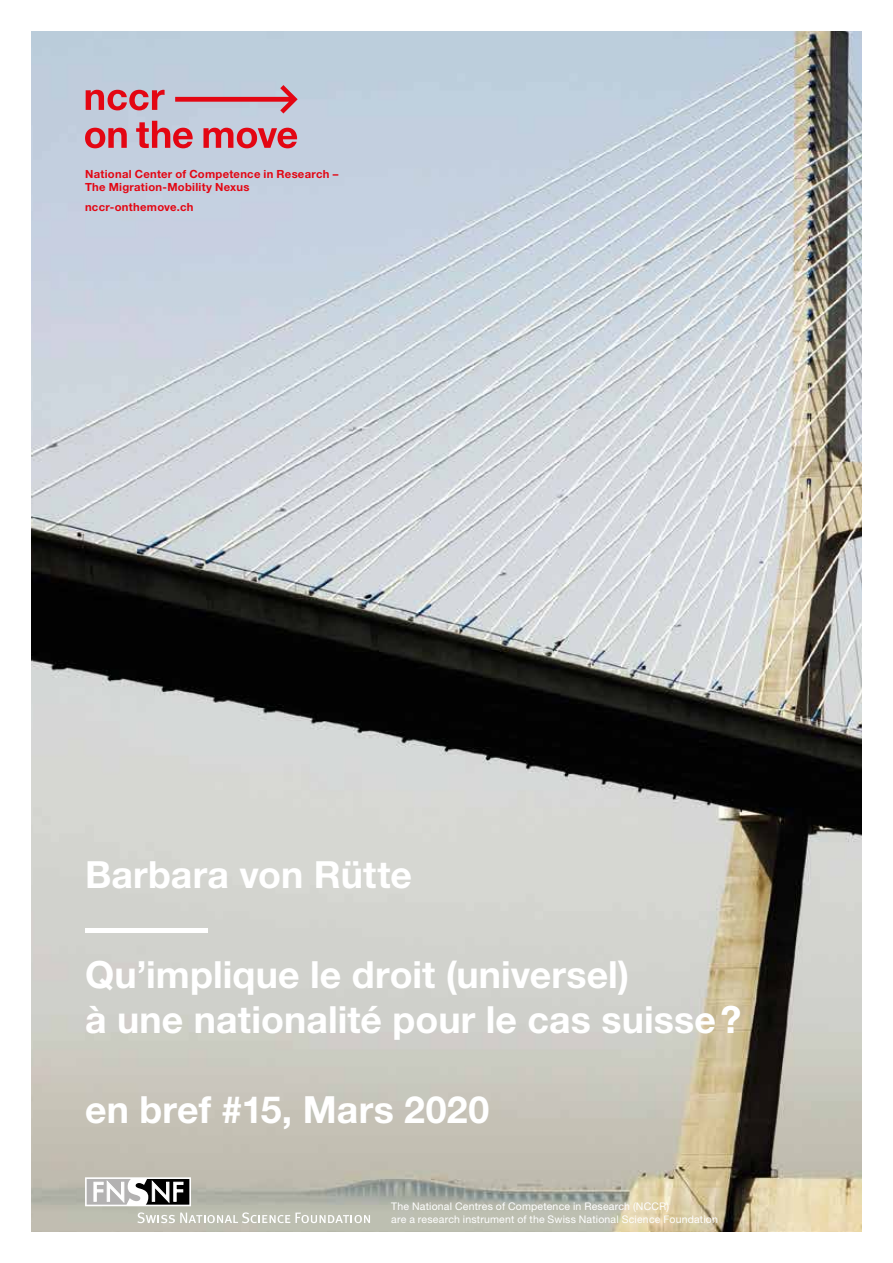
<style>
.page{position:relative;width:893px;height:1263px;background:#fff}
.page>*{position:absolute;margin:0;border:0;box-sizing:border-box;transform-origin:0 0}
.t1{font:700 37.5px/45px "Helvetica Neue LT Std";letter-spacing:.005em;color:#fff}
.t2{font:700 11.25px/13.5px "Helvetica Neue LT Std";letter-spacing:.025em;color:#e30613}
.t3{font:10.5px/12.6px "Helvetica Neue LT Std";letter-spacing:.015em;color:#fff}
</style>
<div class="page">
<img style="left:32px;top:32px;width:829px;height:1199px">
<div style="left:85px;top:928px;width:123px;height:5px;background:#fff"></div>
<svg style="left:86px;top:90px;width:79px;height:20px;background:#d06978"></svg>
<svg style="left:85px;top:128px;width:42px;height:20px"></svg>
<svg style="left:136px;top:121px;width:57px;height:27px;background:#d07281"></svg>
<svg style="left:203px;top:128px;width:94px;height:20px;background:#d45f6e"></svg>
<svg style="left:175px;top:85px;width:123px;height:29px;background:#c6a5b4"></svg>
<svg style="left:137px;top:1212px;width:233px;height:11px"></svg>
<svg style="left:85px;top:1177px;width:106px;height:29px"></svg>
<svg style="left:87px;top:1179px;width:102px;height:25px"></svg>
<p class="t2" style="left:85px;top:167px;width:255px">National Center of Competence in Research –<br>The Migration-Mobility Nexus</p>
<p class="t2" style="left:85px;top:200px;width:110px">nccr-onthemove.ch</p>
<h1 class="t1" style="left:85px;top:851px;width:328px">Barbara von Rütte</h1>
<h1 class="t1" style="left:85px;top:951px;width:658px">Qu’implique le droit (universel)<br>à une nationalité pour le cas suisse?</h1>
<h1 class="t1" style="left:85px;top:1086px;width:406px">en bref #15, Mars 2020</h1>
<p class="t3" style="left:391px;top:1200px;width:328px">The National Centres of Competence in Research (NCCR)<br>are a research instrument of the Swiss National Science Foundation</p>
</div>
